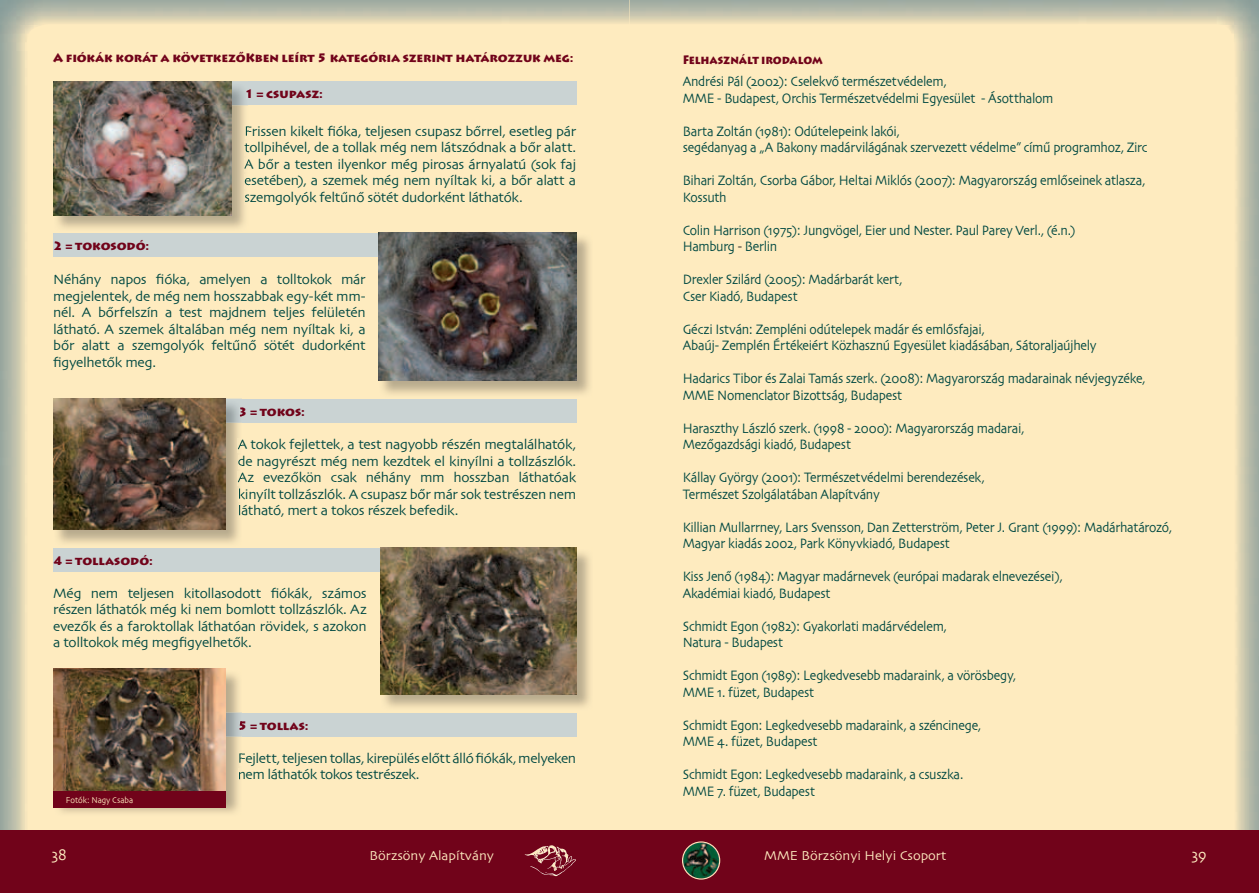
<style>
.page{position:relative;width:1259px;height:893px;background:#fff}
.page>*{position:absolute;margin:0;border:0;box-sizing:border-box;transform-origin:0 0}
.t1{font:16.5px "Skia";color:#feebbf;scale:.9 1}
.t2{font:14.25px/16.5px "Skia";letter-spacing:-.02em;color:#004841;scale:.9 1}
.t3{font:14.25px/16.5px "Skia";letter-spacing:-.02em;color:#004841;text-align:justify}
.t4{font:13.5px "Skia";color:#feebbf}
.t5{font:900 12px "Lithos Pro";letter-spacing:-.015em;color:#71031a}
.t6{font:900 12px "Lithos Pro";letter-spacing:-.015em;color:#71031a;scale:.9 1}
.t7{font:9px "Skia";letter-spacing:-.005em;color:#feebbf;scale:.9 1}
.s1{color:#231f20}
</style>
<div class="page">
<div style="left:0;top:0;width:629px;height:893px;background:#feebbf"></div>
<img style="left:0;top:52px;width:27px;height:779px">
<div style="left:0;top:831px;width:629px;height:62px;background:#71031a"></div>
<img style="left:525px;top:845px;width:50px;height:26px">
<div style="left:629px;top:0;width:630px;height:893px;background:#feebbf"></div>
<img style="left:1234px;top:52px;width:25px;height:779px">
<div style="left:629px;top:831px;width:630px;height:62px;background:#71031a"></div>
<img style="left:683px;top:842px;width:36px;height:36px;border-radius:18px">
<div style="left:682px;top:841px;width:38px;height:39px;border:1px solid #feebbf;border-radius:50%"></div>
<div style="left:205px;top:81px;width:371px;height:24px;background:#cad3d3"></div>
<div style="left:53px;top:233px;width:356px;height:24px;background:#cad3d3"></div>
<div style="left:53px;top:548px;width:467px;height:24px;background:#cad3d3"></div>
<div style="left:53px;top:399px;width:523px;height:24px;background:#cad3d3"></div>
<div style="left:205px;top:712px;width:371px;height:24px;background:#cad3d3"></div>
<img style="left:53px;top:105px;width:195px;height:123px">
<img style="left:231px;top:81px;width:13px;height:24px">
<svg style="left:245px;top:125px;width:3px;height:30px"></svg>
<img style="left:244px;top:158px;width:4px;height:14px">
<svg style="left:245px;top:175px;width:3px;height:13px"></svg>
<img style="left:245px;top:191px;width:3px;height:14px">
<img style="left:53px;top:81px;width:178px;height:134px">
<img style="left:378px;top:233px;width:212px;height:161px">
<img style="left:378px;top:233px;width:198px;height:147px">
<img style="left:53px;top:398px;width:189px;height:145px">
<img style="left:225px;top:399px;width:17px;height:24px">
<svg style="left:240px;top:407px;width:2px;height:9px"></svg>
<svg style="left:238px;top:439px;width:4px;height:13px"></svg>
<img style="left:238px;top:455px;width:4px;height:14px">
<svg style="left:238px;top:472px;width:4px;height:13px"></svg>
<img style="left:239px;top:488px;width:3px;height:14px">
<svg style="left:239px;top:505px;width:3px;height:12px"></svg>
<img style="left:53px;top:399px;width:172px;height:131px">
<img style="left:380px;top:547px;width:210px;height:160px">
<img style="left:380px;top:548px;width:196px;height:146px">
<img style="left:59px;top:669px;width:183px;height:144px">
<img style="left:225px;top:712px;width:17px;height:24px">
<svg style="left:239px;top:721px;width:3px;height:9px"></svg>
<img style="left:239px;top:752px;width:3px;height:14px">
<svg style="left:239px;top:769px;width:3px;height:11px"></svg>
<img style="left:53px;top:669px;width:172px;height:122px">
<div style="left:53px;top:791px;width:172px;height:17px;background:#71031a"></div>
<p class="t5" style="left:53px;top:50px;width:522px">A fiókák korát a következőKben leírt 5 kategória szerint határozzuk meg:</p>
<p class="t5" style="left:244px;top:86px;width:80px">1 = csupasz:</p>
<p class="t3" style="left:244px;top:124px;width:333px">Frissen kikelt fióka, teljesen csupasz bőrrel, esetleg pár tollpihével, de a tollak még nem látszódnak a bőr alatt.<br>A bőr a testen ilyenkor még pirosas árnyalatú (sok faj esetében), a szemek még nem nyíltak ki, a bőr alatt a szemgolyók feltűnő sötét dudorként láthatók.</p>
<p class="t5" style="left:53px;top:238px;width:98px">2 = tokosodó:</p>
<p class="t3" style="left:53px;top:272px;width:314px">Néhány napos fióka, amelyen a tolltokok már megjelentek, de még nem hosszabbak egy-két mm&shy;nél. A bőrfelszín a test majdnem teljes felületén látható. A szemek általában még nem nyíltak ki, a bőr alatt a szemgolyók feltűnő sötét dudorként figyelhetők meg.</p>
<p class="t5" style="left:238px;top:404px;width:69px">3 = tokos:</p>
<p class="t3" style="left:238px;top:437px;width:340px">A tokok fejlettek, a test nagyobb részén megtalálhatók, de nagyrészt még nem kezdtek el kinyílni a tollzászlók.<br>Az evezőkön csak néhány mm hosszban láthatóak kinyílt tollzászlók. A csupasz bőr már sok testrészen nem látható, mert a tokos részek befedik.</p>
<p class="t5" style="left:53px;top:553px;width:101px">4 = tollasodó:</p>
<p class="t3" style="left:53px;top:586px;width:315px">Még nem teljesen kitollasodott fiókák, számos részen láthatók még ki nem bomlott tollzászlók. Az evezők és a faroktollak láthatóan rövidek, s azokon a tolltokok még megfigyelhetők.</p>
<p class="t7" style="left:66px;top:794px;width:76px">Fotók: Nagy Csaba</p>
<p class="t5" style="left:238px;top:718px;width:72px">5 = tollas:</p>
<p class="t3" style="left:238px;top:751px;width:340px">Fejlett, teljesen tollas, kirepülés előtt álló fiókák, melyeken nem láthatók tokos testrészek.</p>
<p class="t6" style="left:682px;top:53px;width:157px">Felhasznált irodalom</p>
<p class="t2" style="left:682px;top:74px;width:413px">Andrési Pál (2002): Cselekvő természetvédelem,<br>MME - Budapest, Orchis Természetvédelmi Egyesület - Ásotthalom</p>
<p class="t2" style="left:682px;top:124px;width:518px">Barta Zoltán (1981): Odútelepeink lakói,<br>segédanyag a „A Bakony madárvilágának szervezett védelme” című programhoz, Zirc</p>
<p class="t2" style="left:682px;top:173px;width:516px">Bihari Zoltán, Csorba Gábor, Heltai Miklós (2007): Magyarország emlőseinek atlasza,<br>Kossuth</p>
<p class="t2" style="left:682px;top:223px;width:438px">Colin Harrison (1975): Jungvögel, Eier und Nester. Paul Parey Verl., (é.n.)<br>Hamburg <span class="s1">-</span> Berlin</p>
<p class="t2" style="left:682px;top:272px;width:246px">Drexler Szilárd (2005): Madárbarát kert,<br>Cser Kiadó, Budapest</p>
<p class="t2" style="left:682px;top:322px;width:462px">Géczi István: Zempléni odútelepek madár és emlősfajai,<br>Abaúj- Zemplén Értékeiért Közhasznú Egyesület kiadásában, Sátoraljaújhely</p>
<p class="t2" style="left:682px;top:371px;width:516px">Hadarics Tibor és Zalai Tamás szerk. (2008): Magyarország madarainak névjegyzéke,<br>MME Nomenclator Bizottság, Budapest</p>
<p class="t2" style="left:682px;top:421px;width:381px">Haraszthy László szerk. (1998 - 2000): Magyarország madarai,<br>Mezőgazdsági kiadó, Budapest</p>
<p class="t2" style="left:682px;top:470px;width:337px">Kállay György (2001): Természetvédelmi berendezések,<br>Természet Szolgálatában Alapítvány</p>
<p class="t2" style="left:682px;top:520px;width:545px">Killian Mullarrney, Lars Svensson, Dan Zetterström, Peter J. Grant (1999): Madárhatározó,<br>Magyar kiadás 2002, Park Könyvkiadó, Budapest</p>
<p class="t2" style="left:682px;top:569px;width:424px">Kiss Jenő (1984): Magyar madárnevek (európai madarak elnevezései),<br>Akadémiai kiadó, Budapest</p>
<p class="t2" style="left:682px;top:619px;width:295px">Schmidt Egon (1982): Gyakorlati madárvédelem,<br>Natura - Budapest</p>
<p class="t2" style="left:682px;top:668px;width:372px">Schmidt Egon (1989): Legkedvesebb madaraink, a vörösbegy,<br>MME 1. füzet, Budapest</p>
<p class="t2" style="left:682px;top:718px;width:333px">Schmidt Egon: Legkedvesebb madaraink, a széncinege,<br>MME 4. füzet, Budapest</p>
<p class="t2" style="left:682px;top:767px;width:313px">Schmidt Egon: Legkedvesebb madaraink, a csuszka.<br>MME 7. füzet, Budapest</p>
<p class="t1" style="left:51px;top:845px;width:18px">38</p>
<p class="t4" style="left:369px;top:848px;width:126px">Börzsöny Alapítvány</p>
<p class="t4" style="left:764px;top:848px;width:184px">MME Börzsönyi Helyi Csoport</p>
<p class="t1" style="left:1191px;top:845px;width:18px">39</p>
</div>
